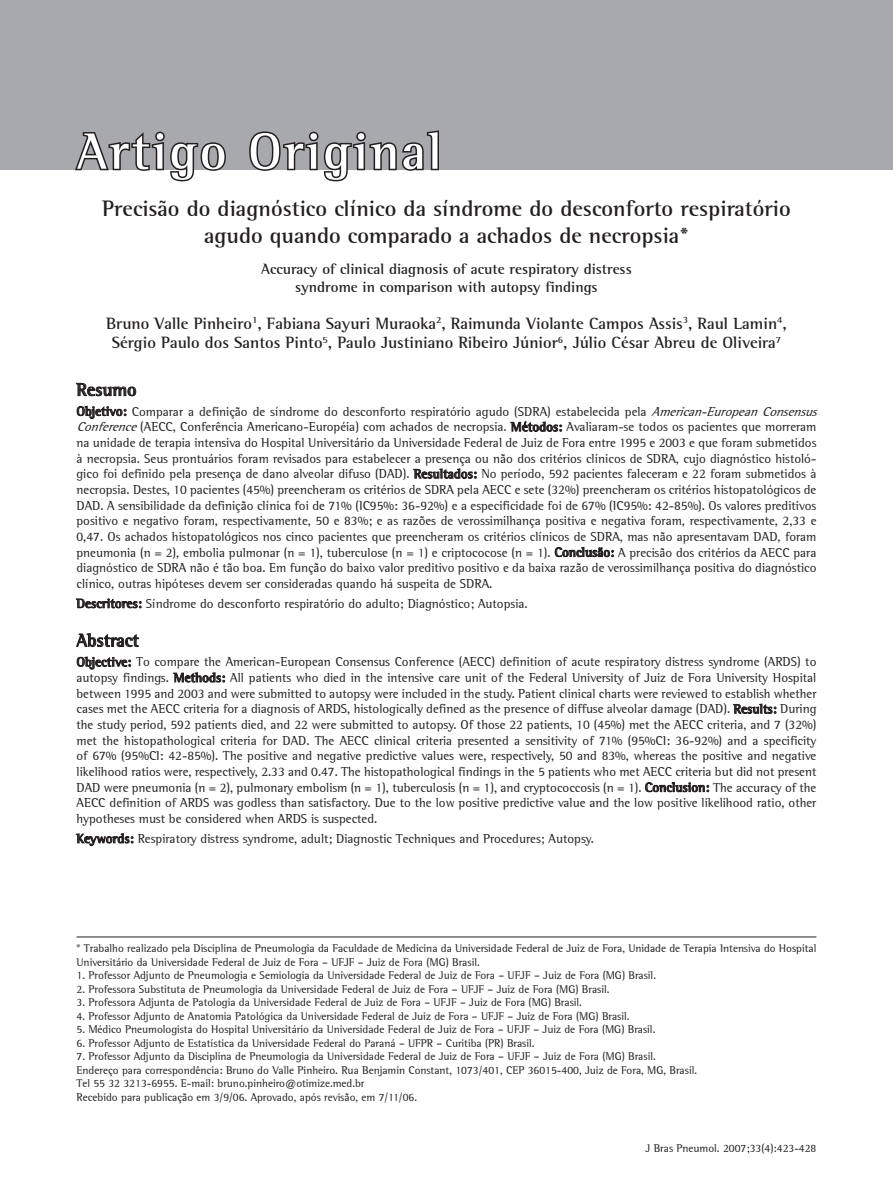
<style>
.page{position:relative;width:893px;height:1191px;background:#fff}
.page>*{position:absolute;margin:0;border:0;box-sizing:border-box;transform-origin:0 0}
.capítulo{font:700 51.75px "Libre Semi Serif S Si";letter-spacing:.05em;color:#fff}
.título___1o_idioma{font:700 22.5px/27px "Libre Semi Serif S Si";color:#231f20;text-align:center}
.resumo___título{font:700 18px "Libre Semi Serif S Si";color:#231f20}
.autores{font:700 16.5px/19.8px "Libre Semi Serif S Si";color:#231f20;text-align:center}
.título___2o_idioma{font:700 15px/18px "Libre Semi Serif S Si";color:#231f20;text-align:center}
.resumo___1o_idioma{font:13.05px/15.6px "Libre Semi Serif S Si";color:#231f20}
.resumo___2o_idioma{font:13.05px/15.6px "Libre Semi Serif S Si";color:#231f20;text-align:justify}
.palavras-chave___2o{font:13.05px "Libre Semi Serif S Si";color:#231f20}
.palavras-chave___1o{font:13.05px "Libre Semi Serif S Si";color:#231f20}
.endereço{font:11.25px/13.5px "Libre Semi Serif S Si";color:#231f20}
.rodapé{font:11.25px "Libre Semi Serif S Si";color:#231f20}
.s1{font-weight:700}
.s2{font-style:italic}
</style>
<div class="page">
<div style="left:0;top:0;width:893px;height:170px;background:#a8a9ad"></div>
<svg style="left:75px;top:131px;width:151px;height:51px"></svg>
<svg style="left:249px;top:130px;width:190px;height:52px"></svg>
<svg style="left:76px;top:383px;width:60px;height:13px"></svg>
<svg style="left:77px;top:406px;width:49px;height:12px"></svg>
<svg style="left:511px;top:421px;width:51px;height:10px"></svg>
<svg style="left:414px;top:469px;width:62px;height:9px"></svg>
<svg style="left:555px;top:547px;width:59px;height:10px"></svg>
<svg style="left:76px;top:598px;width:65px;height:10px"></svg>
<svg style="left:76px;top:633px;width:63px;height:14px"></svg>
<svg style="left:77px;top:657px;width:54px;height:12px"></svg>
<svg style="left:173px;top:672px;width:52px;height:10px"></svg>
<svg style="left:733px;top:704px;width:43px;height:9px"></svg>
<svg style="left:645px;top:782px;width:64px;height:10px"></svg>
<svg style="left:76px;top:833px;width:57px;height:12px"></svg>
<hr style="left:77px;top:936px;width:739px;height:1px;background:#231f20">
<p class="capítulo" style="left:77px;top:120px;width:367px">Artigo Original</p>
<p class="título___1o_idioma" style="left:102px;top:195px;width:690px">Precisão do diagnóstico clínico da síndrome do desconforto respiratório agudo quando comparado a achados de necropsia*</p>
<p class="título___2o_idioma" style="left:261px;top:260px;width:372px">Accuracy of clinical diagnosis of acute respiratory distress syndrome in comparison with autopsy findings</p>
<p class="autores" style="left:106px;top:313px;width:682px">Bruno Valle Pinheiro<sup>1</sup>, Fabiana Sayuri Muraoka<sup>2</sup>, Raimunda Violante Campos Assis<sup>3</sup>, Raul Lamin<sup>4</sup>,<br>Sérgio Paulo dos Santos Pinto<sup>5</sup>, Paulo Justiniano Ribeiro Júnior<sup>6</sup>, Júlio César Abreu de Oliveira<sup>7</sup></p>
<p class="resumo___título" style="left:77px;top:378px;width:62px">Resumo</p>
<p class="resumo___1o_idioma" style="left:77px;top:403px;width:747px"><span class="s1">Objetivo:</span> Comparar a definição de síndrome do desconforto respiratório agudo (SDRA) estabelecida pela <span class="s2">American-EuropeanConsensus Conference</span>(AECC, Conferência Americano-Européia) com achados de necropsia. <span class="s1">Métodos:</span> Avaliaram-se todos os pacientes que morreram na unidade de terapia intensiva do Hospital Universitário da Universidade Federal de Juiz de Fora entre 1995 e 2003 e que foram submetidos à necropsia. Seus prontuários foram revisados para estabelecer a presença ou não dos critérios clínicos de SDRA, cujo diagnóstico histoló&shy;gico foi definido pela presença de dano alveolar difuso (DAD). <span class="s1">Resultados:</span> No período, 592 pacientes faleceram e 22 foram submetidos à necropsia. Destes, 10 pacientes (45%) preencheram os critérios de SDRA pela AECC e sete (32%) preencheram os critérios histopatológicos de DAD. A sensibilidade da definição clínica foi de 71% (IC95%: 36-92%) e a especificidade foi de 67% (IC95%: 42-85%). Os valores preditivos positivo e negativo foram, respectivamente, 50 e 83%; e as razões de verossimilhança positiva e negativa foram, respectivamente, 2,33 e 0,47. Os achados histopatológicos nos cinco pacientes que preencheram os critérios clínicos de SDRA, mas não apresentavam DAD, foram pneumonia (n = 2), embolia pulmonar (n = 1), tuberculose (n = 1) e criptococose (n = 1). <span class="s1">Conclusão:</span> A precisão dos critérios da AECC para diagnóstico de SDRA não é tão boa. Em função do baixo valor preditivo positivo e da baixa razão de verossimilhança positiva do diagnóstico clínico, outras hipóteses devem ser consideradas quando há suspeita de SDRA.</p>
<p class="palavras-chave___1o" style="left:77px;top:595px;width:453px"><span class="s1">Descritores:</span> Síndrome do desconforto respiratório do adulto; Diagnóstico; Autopsia.</p>
<p class="resumo___título" style="left:77px;top:629px;width:64px">Abstract</p>
<p class="resumo___2o_idioma" style="left:77px;top:654px;width:741px"><span class="s1">Objective:</span> To compare the American-European Consensus Conference (AECC) definition of acute respiratory distress syndrome (ARDS) to autopsy findings. <span class="s1">Methods:</span> All patients who died in the intensive care unit of the Federal University of Juiz de Fora University Hospital between 1995 and 2003 and were submitted to autopsy were included in the study. Patient clinical charts were reviewed to establish whether cases met the AECC criteria for a diagnosis of ARDS, histologically defined as the presence of diffuse alveolar damage (DAD). <span class="s1">Results:</span> During the study period, 592 patients died, and 22 were submitted to autopsy. Of those 22 patients, 10 (45%) met the AECC criteria, and 7 (32%) met the histopathological criteria for DAD. The AECC clinical criteria presented a sensitivity of 71% (95%CI: 36-92%) and a specificity of 67% (95%CI: 42-85%). The positive and negative predictive values were, respectively, 50 and 83%, whereas the positive and negative likelihood ratios were, respectively, 2.33 and 0.47. The histopathological findings in the 5 patients who met AECC criteria but did not present DAD were pneumonia (n = 2), pulmonary embolism (n = 1), tuberculosis (n = 1), and cryptococcosis (n = 1). <span class="s1">Conclusion:</span> The accuracy of the AECC definition of ARDS was godless than satisfactory. Due to the low positive predictive value and the low positive likelihood ratio, other hypotheses must be considered when ARDS is suspected.</p>
<p class="palavras-chave___2o" style="left:77px;top:830px;width:519px"><span class="s1">Keywords:</span> Respiratory distress syndrome, adult; Diagnostic Techniques and Procedures; Autopsy.</p>
<p class="endereço" style="left:77px;top:941px;width:741px">* Trabalho realizado pela Disciplina de Pneumologia da Faculdade de Medicina da Universidade Federal de Juiz de Fora, Unidade de Terapia Intensiva do Hospital<br>Universitário da Universidade Federal de Juiz de Fora – UFJF – Juiz de Fora (MG) Brasil.</p>
<p class="endereço" style="left:77px;top:968px;width:581px">1. Professor Adjunto de Pneumologia e Semiologia da Universidade Federal de Juiz de Fora – UFJF – Juiz de Fora (MG) Brasil.</p>
<p class="endereço" style="left:77px;top:982px;width:534px">2. Professora Substituta de Pneumologia da Universidade Federal de Juiz de Fora – UFJF – Juiz de Fora (MG) Brasil.</p>
<p class="endereço" style="left:77px;top:995px;width:507px">3. Professora Adjunta de Patologia da Universidade Federal de Juiz de Fora – UFJF – Juiz de Fora (MG) Brasil.</p>
<p class="endereço" style="left:77px;top:1009px;width:554px">4. Professor Adjunto de Anatomia Patológica da Universidade Federal de Juiz de Fora – UFJF – Juiz de Fora (MG) Brasil.</p>
<p class="endereço" style="left:77px;top:1022px;width:580px">5. Médico Pneumologista do Hospital Universitário da Universidade Federal de Juiz de Fora – UFJF – Juiz de Fora (MG) Brasil.</p>
<p class="endereço" style="left:77px;top:1036px;width:459px">6. Professor Adjunto de Estatística da Universidade Federal do Paraná – UFPR – Curitiba (PR) Brasil.</p>
<p class="endereço" style="left:77px;top:1049px;width:581px">7. Professor Adjunto da Disciplina de Pneumologia da Universidade Federal de Juiz de Fora – UFJF – Juiz de Fora (MG) Brasil.</p>
<p class="endereço" style="left:77px;top:1063px;width:622px">Endereço para correspondência: Bruno do Valle Pinheiro. Rua Benjamin Constant, 1073/401, CEP 36015-400, Juiz de Fora, MG, Brasil.</p>
<p class="endereço" style="left:77px;top:1076px;width:289px">Tel 55 32 3213-6955. E-mail: bruno.pinheiro@otimize.med.br</p>
<p class="endereço" style="left:77px;top:1090px;width:342px">Recebido para publicação em 3/9/06. Aprovado, após revisão, em 7/11/06.</p>
<p class="rodapé" style="left:646px;top:1141px;width:172px">J Bras Pneumol. 2007;33(4):423-428</p>
</div>
